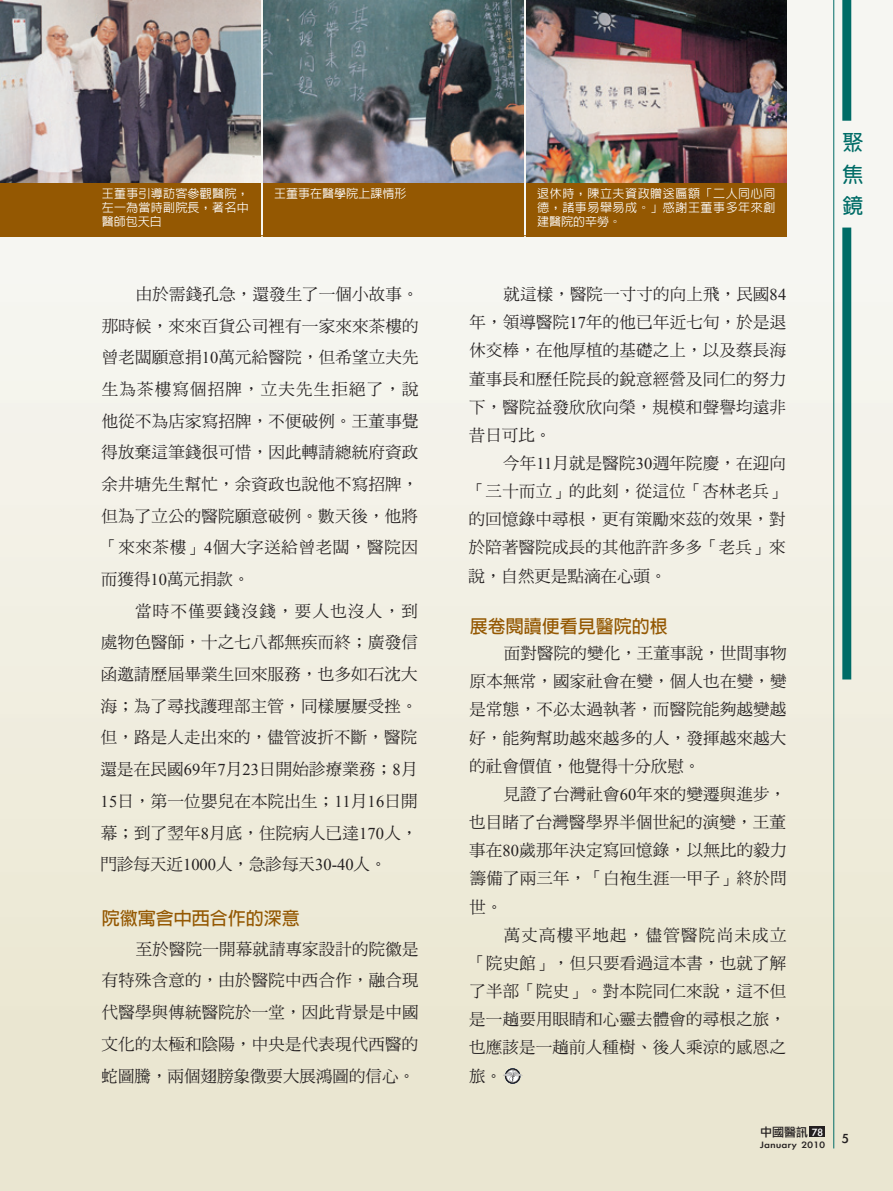
<style>
.page{position:relative;width:893px;height:1191px;background:#fff}
.page>*{position:absolute;margin:0;border:0;box-sizing:border-box;transform-origin:0 0}
.t1{font:21px/31.5px "DF Yuan Std W7";color:#006c67;text-align:justify}
.t2{font:700 18px "Lin Gothic";color:#945802}
.t3{font:16.5px/28.2px "DF Ming Std W5";letter-spacing:.01em;color:#231f20;text-align:justify}
.t4{font:15px "Li Gothic Med";color:#231f20}
.t5{font:500 12px/14.4px "Lin Gothic";letter-spacing:.02em;color:#fff;text-align:justify}
.t6{font:500 12px "Lin Gothic";color:#fff}
.t7{font:12px "Li Gothic Med";color:#231f20}
.t8{font:10.5px "Li Gothic Med";letter-spacing:.045em;color:#231f20;scale:1.13 1}
.s1{font-family:"Times New Roman"}
.s2{color:#fff}
</style>
<div class="page">
<div style="left:0;top:0;width:893px;height:1191px;background:linear-gradient(to bottom,#f7f8f7,#eae5ce)"></div>
<hr style="left:0;top:235px;width:787px;height:1px;background:#945802">
<div style="left:0;top:0;width:261px;height:236px;background:#945802"></div>
<img style="left:0;top:0;width:261px;height:182px">
<div style="left:263px;top:0;width:261px;height:236px;background:#945802"></div>
<img style="left:263px;top:0;width:261px;height:182px">
<div style="left:526px;top:0;width:261px;height:236px;background:#945802"></div>
<img style="left:526px;top:0;width:261px;height:182px">
<svg style="left:503px;top:1069px;width:19px;height:13px"></svg>
<div style="left:810px;top:1126px;width:15px;height:11px;background:#231f20"></div>
<div style="left:842px;top:0;width:9px;height:121px;background:#006c67"></div>
<hr style="left:833px;top:0;width:1px;height:1148px;background:#006c67">
<div style="left:842px;top:227px;width:9px;height:452px;background:#006c67"></div>
<p class="t5" style="left:102px;top:186px;width:148px">王董事引導訪客參觀醫院，左一為當時副院長，著名中醫師包天白</p>
<p class="t6" style="left:274px;top:187px;width:133px">王董事在醫學院上課情形</p>
<p class="t5" style="left:537px;top:186px;width:240px">退休時，陳立夫資政贈送匾額「二人同心同德，諸事易舉易成。」感謝王董事多年來創建醫院的辛勞。</p>
<p class="t1" style="left:842px;top:127px;width:22px">聚焦鏡</p>
<p class="t3" style="left:101px;top:278px;width:319px;line-height:31.7px;text-indent:35px">由於需錢孔急，還發生了一個小故事。那時候，來來百貨公司裡有一家來來茶樓的曾老闆願意捐<span class="s1">10</span>萬元給醫院，但希望立夫先生為茶樓寫個招牌，立夫先生拒絕了，說他從不為店家寫招牌，不便破例。王董事覺得放棄這筆錢很可惜，因此轉請總統府資政余井塘先生幫忙，余資政也說他不寫招牌，但為了立公的醫院願意破例。數天後，他將「來來茶樓」<span class="s1">4</span>個大字送給曾老闆，醫院因而獲得<span class="s1">10</span>萬元捐款。</p>
<p class="t3" style="left:101px;top:595px;width:319px;line-height:31.7px;text-indent:35px">當時不僅要錢沒錢，要人也沒人，到處物色醫師，十之七八都無疾而終；廣發信函邀請歷屆畢業生回來服務，也多如石沈大海；為了尋找護理部主管，同樣屢屢受挫。但，路是人走出來的，儘管波折不斷，醫院還是在民國<span class="s1">69</span>年<span class="s1">7</span>月<span class="s1">23</span>日開始診療業務；<span class="s1">8</span>月<span class="s1">15</span>日，第一位嬰兒在本院出生；<span class="s1">11</span>月<span class="s1">16</span>日開幕；到了翌年<span class="s1">8</span>月底，住院病人已達<span class="s1">170</span>人，門診每天近<span class="s1">1000</span>人，急診每天<span class="s1">30-40</span>人。</p>
<p class="t2" style="left:102px;top:909px;width:199px">院徽寓含中西合作的深意</p>
<p class="t3" style="left:102px;top:932px;width:319px;line-height:31.7px;text-indent:34px">至於醫院一開幕就請專家設計的院徽是有特殊含意的，由於醫院中西合作，融合現代醫學與傳統醫院於一堂，因此背景是中國文化的太極和陰陽，中央是代表現代西醫的蛇圖騰，兩個翅膀象徵要大展鴻圖的信心。</p>
<p class="t3" style="left:469px;top:280px;width:319px;text-indent:35px">就這樣，醫院一寸寸的向上飛，民國<span class="s1">84</span>年，領導醫院<span class="s1">17</span>年的他已年近七旬，於是退休交棒，在他厚植的基礎之上，以及蔡長海董事長和歷任院長的銳意經營及同仁的努力下，醫院益發欣欣向榮，規模和聲譽均遠非昔日可比。</p>
<p class="t3" style="left:469px;top:449px;width:319px;text-indent:34px">今年<span class="s1">11</span>月就是醫院<span class="s1">30</span>週年院慶，在迎向「三十而立」的此刻，從這位「杏林老兵」的回憶錄中尋根，更有策勵來茲的效果，對於陪著醫院成長的其他許許多多「老兵」來說，自然更是點滴在心頭。</p>
<p class="t2" style="left:470px;top:617px;width:199px">展卷閱讀便看見醫院的根</p>
<p class="t3" style="left:469px;top:639px;width:319px;text-indent:34px">面對醫院的變化，王董事說，世間事物原本無常，國家社會在變，個人也在變，變是常態，不必太過執著，而醫院能夠越變越好，能夠幫助越來越多的人，發揮越來越大的社會價值，他覺得十分欣慰。</p>
<p class="t3" style="left:469px;top:779px;width:319px;text-indent:34px">見證了台灣社會<span class="s1">60</span>年來的變遷與進步，也目睹了台灣醫學界半個世紀的演變，王董事在<span class="s1">80</span>歲那年決定寫回憶錄，以無比的毅力籌備了兩三年，「白袍生涯一甲子」終於問世。</p>
<p class="t3" style="left:469px;top:920px;width:319px;text-indent:35px">萬丈高樓平地起，儘管醫院尚未成立「院史館」，但只要看過這本書，也就了解了半部「院史」。對本院同仁來說，這不但是一趟要用眼睛和心靈去體會的尋根之旅，也應該是一趟前人種樹、後人乘涼的感恩之旅。</p>
<p class="t7" style="left:760px;top:1125px;width:64px">中國醫訊 <span class="s2">78</span></p>
<p class="t8" style="left:760px;top:1139px;width:59px">January 2010</p>
<p class="t4" style="left:842px;top:1130px;width:8px">5</p>
</div>
